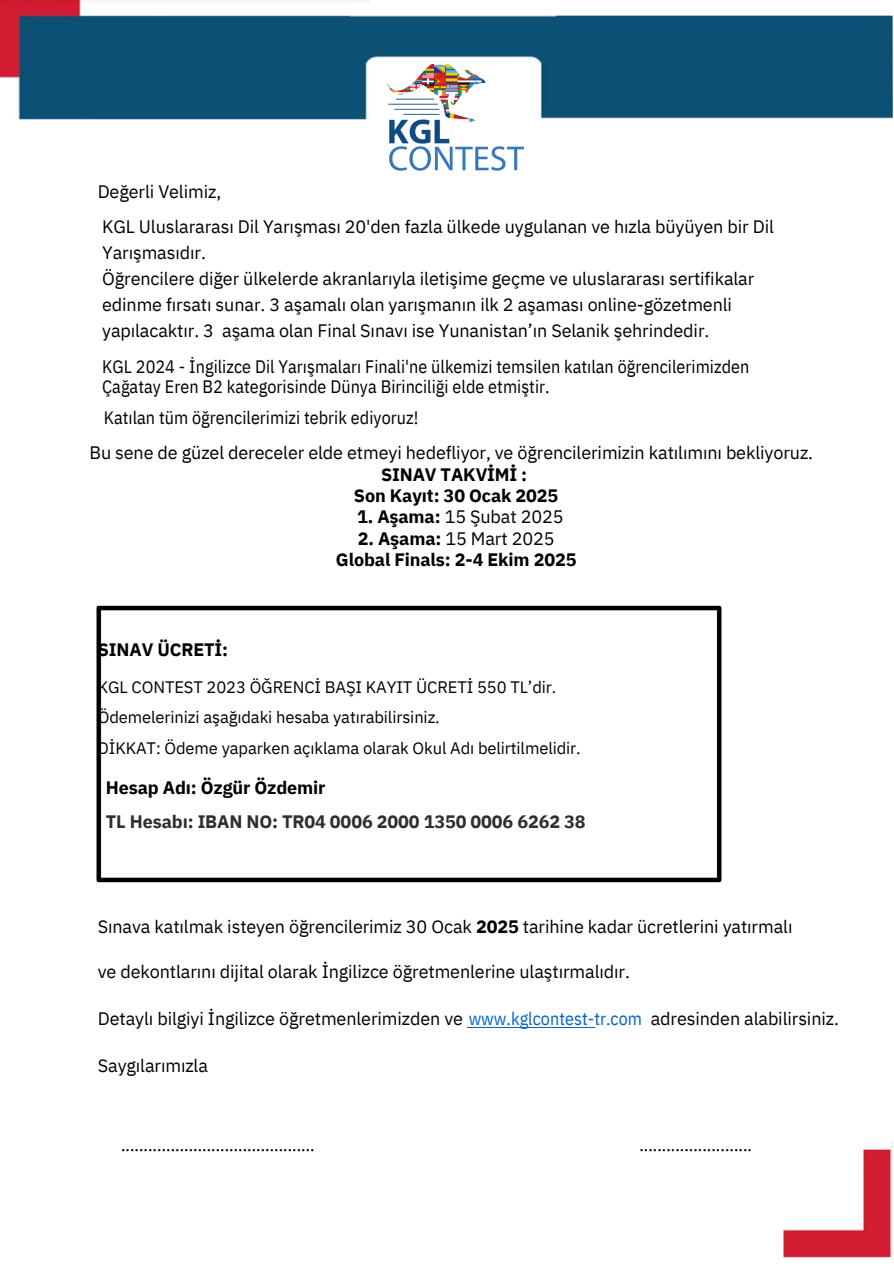
<style>
.page{position:relative;width:894px;height:1264px;background:#fff}
.page>*{position:absolute;margin:0;border:0;box-sizing:border-box;transform-origin:0 0}
.t1{font:18px/25.8px "IBM Plex Sans";letter-spacing:-.005em;color:#000}
.t2{font:18px/20.2px "IBM Plex Sans Cond";color:#000}
.t3{font:700 18px "IBM Plex Sans";letter-spacing:-.005em;color:#000}
.t4{font:700 18px/33.8px "IBM Plex Sans";letter-spacing:-.005em;color:#2f2e2e}
.t5{font:16.5px "IBM Plex Sans";letter-spacing:-.005em;color:#000}
.s1{font-weight:700}
.s2{color:#000}
.s3{font-family:"IBM Plex Sans Cond";color:#0462c1}
</style>
<div class="page">
<img style="left:96px;top:605px;width:626px;height:278px">
<img style="left:387px;top:64px;width:136px;height:107px">
<img style="left:1px;top:0;width:367px;height:119px">
<div style="left:540px;top:16px;width:352px;height:102px;background:#0c5075"></div>
<img style="left:350px;top:5px;width:205px;height:59px">
<img style="left:783px;top:1141px;width:109px;height:117px">
<hr style="left:467px;top:1026px;width:127px;height:1px;background:#0462c1">
<p class="t1" style="left:98px;top:179px;width:125px">Değerli Velimiz,</p>
<h1 class="t1" style="left:102px;top:213px;width:673px">KGL Uluslararası Dil Yarışması 20'den fazla ülkede uygulanan ve hızla büyüyen bir Dil</h1>
<p class="t1" style="left:102px;top:239px;width:105px">Yarışmasıdır.</p>
<p class="t1" style="left:102px;top:265px;width:653px">Öğrencilere diğer ülkelerde akranlarıyla iletişime geçme ve uluslararası sertifikalar edinme fırsatı sunar. 3 aşamalı olan yarışmanın ilk 2 aşaması online-gözetmenli yapılacaktır. 3 aşama olan Final Sınavı ise Yunanistan’ın Selanik şehrindedir.</p>
<p class="t2" style="left:102px;top:356px;width:648px">KGL 2024 - İngilizce Dil Yarışmaları Finali'ne ülkemizi temsilen katılan öğrencilerimizden<br>Çağatay Eren B2 kategorisinde Dünya Birinciliği elde etmiştir.</p>
<p class="t2" style="left:104px;top:407px;width:316px">Katılan tüm öğrencilerimizi tebrik ediyoruz!</p>
<p class="t1" style="left:89px;top:439px;width:725px">Bu sene de güzel dereceler elde etmeyi hedefliyor, ve öğrencilerimizin katılımını bekliyoruz.</p>
<p class="t3" style="left:381px;top:462px;width:148px">SINAV TAKVİMİ :</p>
<p class="t3" style="left:354px;top:483px;width:206px">Son Kayıt: 30 Ocak 2025</p>
<p class="t1" style="left:357px;top:504px;width:208px"><span class="s1">1. Aşama:</span> 15 Şubat 2025</p>
<p class="t1" style="left:358px;top:525px;width:198px"><span class="s1">2. Aşama:</span> 15 Mart 2025</p>
<p class="t3" style="left:336px;top:548px;width:242px">Global Finals: 2-4 Ekim 2025</p>
<p class="t3" style="left:98px;top:637px;width:132px">SINAV ÜCRETİ:</p>
<p class="t5" style="left:98px;top:676px;width:460px">KGL CONTEST 2023 ÖĞRENCİ BAŞI KAYIT ÜCRETİ 550 TL’dir.</p>
<p class="t5" style="left:98px;top:706px;width:343px">Ödemelerinizi aşağıdaki hesaba yatırabilirsiniz.</p>
<p class="t5" style="left:98px;top:736px;width:484px">DİKKAT: Ödeme yaparken açıklama olarak Okul Adı belirtilmelidir.</p>
<p class="t4" style="left:106px;top:770px;width:481px"><span class="s2">Hesap Adı: Özgür Özdemir<br></span>TL Hesabı: IBAN NO: TR04 0006 2000 1350 0006 6262 38</p>
<p class="t1" style="left:98px;top:913px;width:696px">Sınava katılmak isteyen öğrencilerimiz 30 Ocak <span class="s1">2025</span> tarihine kadar ücretlerini yatırmalı</p>
<p class="t1" style="left:98px;top:958px;width:533px">ve dekontlarını dijital olarak İngilizce öğretmenlerine ulaştırmalıdır.</p>
<p class="t1" style="left:98px;top:1005px;width:545px">Detaylı bilgiyi İngilizce öğretmenlerimizden ve <span class="s3">www.kglcontest-tr.com</span></p>
<p class="t1" style="left:98px;top:1052px;width:112px">Saygılarımızla</p>
<p class="t1" style="left:650px;top:1005px;width:190px">adresinden alabilirsiniz.</p>
<p class="t2" style="left:121px;top:1134px;width:195px">...........................................</p>
<p class="t2" style="left:639px;top:1134px;width:114px">.........................</p>
</div>
